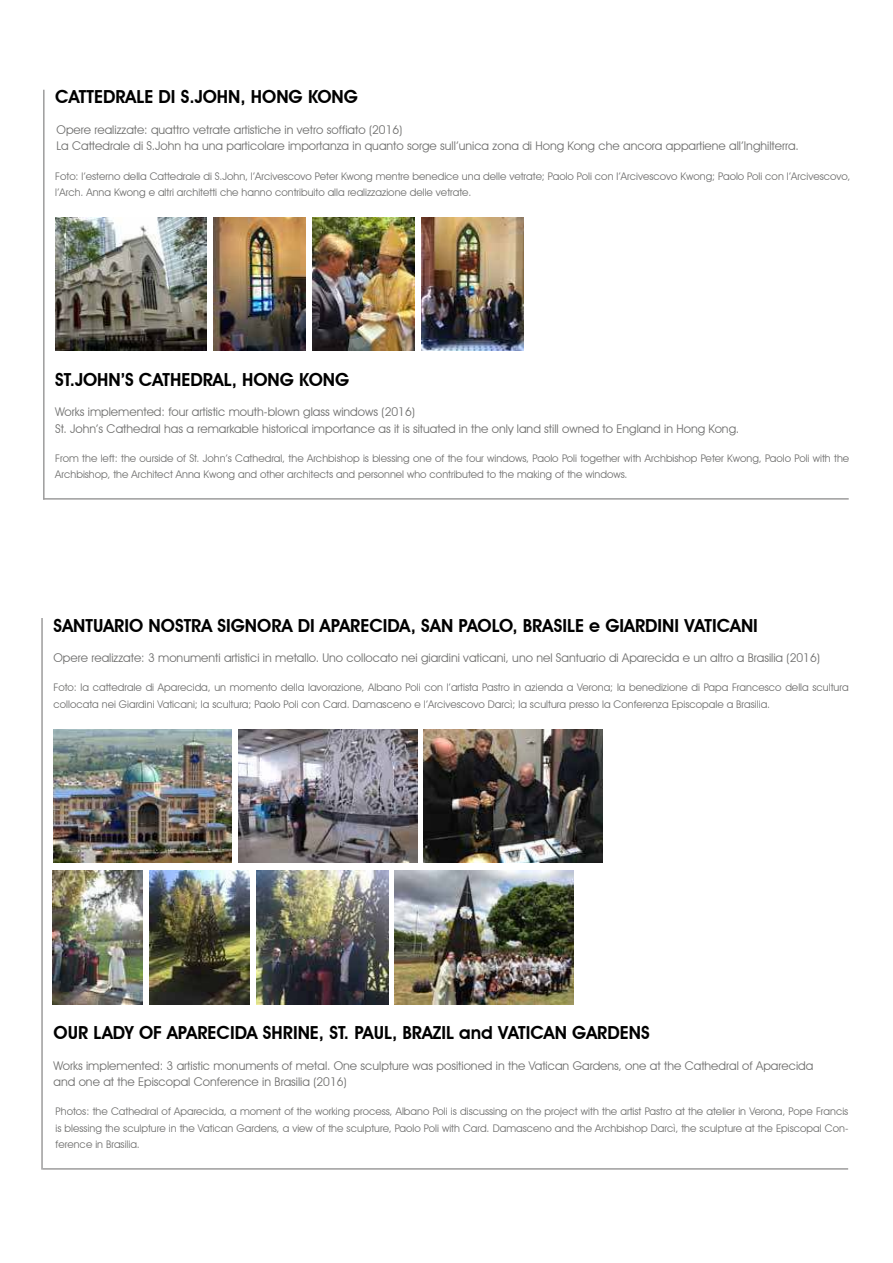
<style>
.page{position:relative;width:893px;height:1263px;background:#fff}
.page>*{position:absolute;margin:0;border:0;box-sizing:border-box;transform-origin:0 0}
.t1{font:600 18px "Avant Garde IT Cby BT";color:#000}
.t2{font:12px/16.5px "Avant Garde IT Cby BT";color:#6f6f6e}
.t3{font:10.5px/16.5px "Avant Garde IT Cby BT";color:#6f6f6e}
</style>
<div class="page">
<img style="left:53px;top:729px;width:179px;height:134px">
<img style="left:238px;top:729px;width:179px;height:134px">
<img style="left:53px;top:870px;width:89px;height:134px">
<img style="left:149px;top:870px;width:100px;height:134px">
<img style="left:256px;top:870px;width:132px;height:134px">
<img style="left:424px;top:729px;width:178px;height:134px">
<img style="left:395px;top:870px;width:178px;height:134px">
<hr style="left:41px;top:618px;width:2px;height:552px;background:#9d9c9c">
<hr style="left:43px;top:1168px;width:805px;height:2px;background:#9d9c9c">
<img style="left:213px;top:217px;width:93px;height:134px">
<img style="left:312px;top:217px;width:103px;height:134px">
<img style="left:421px;top:217px;width:103px;height:134px">
<img style="left:55px;top:217px;width:151px;height:134px">
<hr style="left:43px;top:90px;width:2px;height:410px;background:#9d9c9c">
<hr style="left:43px;top:498px;width:806px;height:2px;background:#9d9c9c">
<h1 class="t1" style="left:55px;top:89px;width:304px">CATTEDRALE DI S.JOHN, HONG KONG</h1>
<p class="t2" style="left:57px;top:122px;width:744px">Opere realizzate: quattro vetrate artistiche in vetro soffiato (2016)<br>La Cattedrale di S.John ha una particolare importanza in quanto sorge sull’unica zona di Hong Kong che ancora appartiene all’Inghilterra.</p>
<p class="t3" style="left:55px;top:168px;width:797px">Foto: l’esterno della Cattedrale di S.John, l’Arcivescovo Peter Kwong mentre benedice una delle vetrate; Paolo Poli con l’Arcivescovo Kwong; Paolo Poli con l’Arcivescovo, l’Arch. Anna Kwong e altri architetti che hanno contribuito alla realizzazione delle vetrate.</p>
<h1 class="t1" style="left:55px;top:372px;width:295px">ST.JOHN’S CATHEDRAL, HONG KONG</h1>
<p class="t2" style="left:55px;top:404px;width:686px">Works implemented: four artistic mouth-blown glass windows (2016)<br>St. John’s Cathedral has a remarkable historical importance as it is situated in the only land still owned to England in Hong Kong.</p>
<p class="t3" style="left:55px;top:451px;width:795px">From the left: the ourside of St. John’s Cathedral, the Archbishop is blessing one of the four windows, Paolo Poli together with Archbishop Peter Kwong, Paolo Poli with the<br>Archbishop, the Architect Anna Kwong and other architects and personnel who contributed to the making of the windows.</p>
<h1 class="t1" style="left:54px;top:618px;width:706px">SANTUARIO NOSTRA SIGNORA DI APARECIDA, SAN PAOLO, BRASILE e GIARDINI VATICANI</h1>
<p class="t2" style="left:54px;top:650px;width:768px">Opere realizzate: 3 monumenti artistici in metallo. Uno collocato nei giardini vaticani, uno nel Santuario di Aparecida e un altro a Brasilia (2016)</p>
<p class="t3" style="left:54px;top:680px;width:797px">Foto: la cattedrale di Aparecida, un momento della lavorazione, Albano Poli con l’artista Pastro in azienda a Verona; la benedizione di Papa Francesco della scultura collocata nei Giardini Vaticani; la scultura; Paolo Poli con Card. Damasceno e l’Arcivescovo Darcì; la scultura presso la Conferenza Episcopale a Brasilia.</p>
<h1 class="t1" style="left:54px;top:1025px;width:598px">OUR LADY OF APARECIDA SHRINE, ST. PAUL, BRAZIL and VATICAN GARDENS</h1>
<p class="t2" style="left:54px;top:1058px;width:761px">Works implemented: 3 artistic monuments of metal. One sculpture was positioned in the Vatican Gardens, one at the Cathedral of Aparecida and one at the Episcopal Conference in Brasilia (2016)</p>
<p class="t3" style="left:56px;top:1104px;width:794px;text-align:justify">Photos: the Cathedral of Aparecida, a moment of the working process, Albano Poli is discussing on the project with the artist Pastro at the atelier in Verona, Pope Francis is blessing the sculpture in the Vatican Gardens, a view of the sculpture, Paolo Poli with Card. Damasceno and the Archbishop Darcì, the sculpture at the Episcopal Con&shy;ference in Brasilia.</p>
</div>
